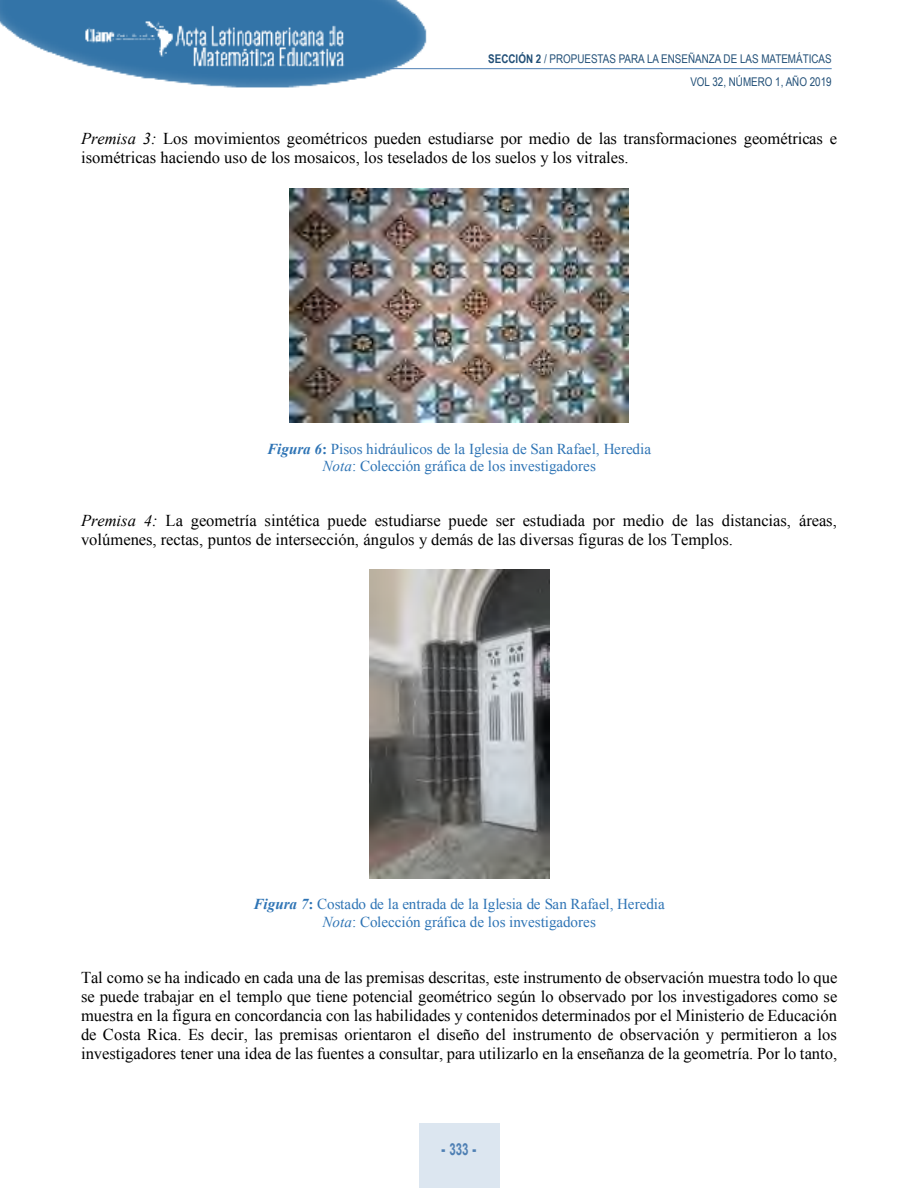
<style>
.page{position:relative;width:918px;height:1188px;background:#fff}
.page>*{position:absolute;margin:0;border:0;box-sizing:border-box;transform-origin:0 0}
.t1{font:16.5px/19px "Times New Roman";color:#000}
.t2{font:700 16.5px "Arial";color:#4f80b4;scale:.7 1}
.t3{font:15.15px/17.2px "Times New Roman";color:#2e74b5;text-align:center}
.t4{font:12px/23px "Arial Narrow";color:#214f77;text-align:right}
.s1{font-weight:700}
.s2{font-style:italic}
.s3{font-weight:700;font-style:italic}
.s4{font-weight:900}
</style>
<div class="page">
<img style="left:0;top:0;width:435px;height:88px">
<hr style="left:389px;top:68px;width:443px;height:1px;background:#4f80b4">
<div style="left:419px;top:1123px;width:80px;height:65px;background:#dce6f0"></div>
<img style="left:289px;top:188px;width:340px;height:234px">
<img style="left:369px;top:570px;width:180px;height:308px">
<p class="t4" style="left:488px;top:47px;width:345px"><span class="s1">SECCIÓN 2</span> / PROPUESTAS PARA LA ENSEÑANZA DE LAS MATEMÁTICAS<br>VOL 32, NÚMERO 1, AÑO 2019</p>
<p class="t1" style="left:81px;top:129px;width:758px"><span class="s2">Premisa 3:</span> Los movimientos geométricos pueden estudiarse por medio de las transformaciones geométricas e isométricas haciendo uso de los mosaicos, los teselados de los suelos y los vitrales.</p>
<p class="t3" style="left:267px;top:440px;width:385px"><span class="s3">Figura 6</span><span class="s1">:</span> Pisos hidráulicos de la Iglesia de San Rafael, Heredia<br><span class="s2">Nota</span>: Colección gráfica de los investigadores</p>
<p class="t1" style="left:81px;top:511px;width:757px"><span class="s2">Premisa 4:</span> La geometría sintética puede estudiarse puede ser estudiada por medio de las distancias, áreas, volúmenes, rectas, puntos de intersección, ángulos y demás de las diversas figuras de los Templos.</p>
<p class="t3" style="left:253px;top:896px;width:413px"><span class="s3">Figura 7</span><span class="s1">:</span> Costado de la entrada de la Iglesia de San Rafael, Heredia<br><span class="s2">Nota</span>: Colección gráfica de los investigadores</p>
<p class="t1" style="left:81px;top:968px;width:758px;text-align:justify">Tal como se ha indicado en cada una de las premisas descritas, este instrumento de observación muestra todo lo que se puede trabajar en el templo que tiene potencial geométrico según lo observado por los investigadores como se muestra en la figura en concordancia con las habilidades y contenidos determinados por el Ministerio de Educación de Costa Rica. Es decir, las premisas orientaron el diseño del instrumento de observación y permitieron a los investigadores tener una idea de las fuentes a consultar, para utilizarlo en la enseñanza de la geometría. Por lo tanto,</p>
<p class="t2" style="left:442px;top:1140px;width:51px"><span class="s4">-</span> 333 <span class="s4">-</span></p>
</div>
